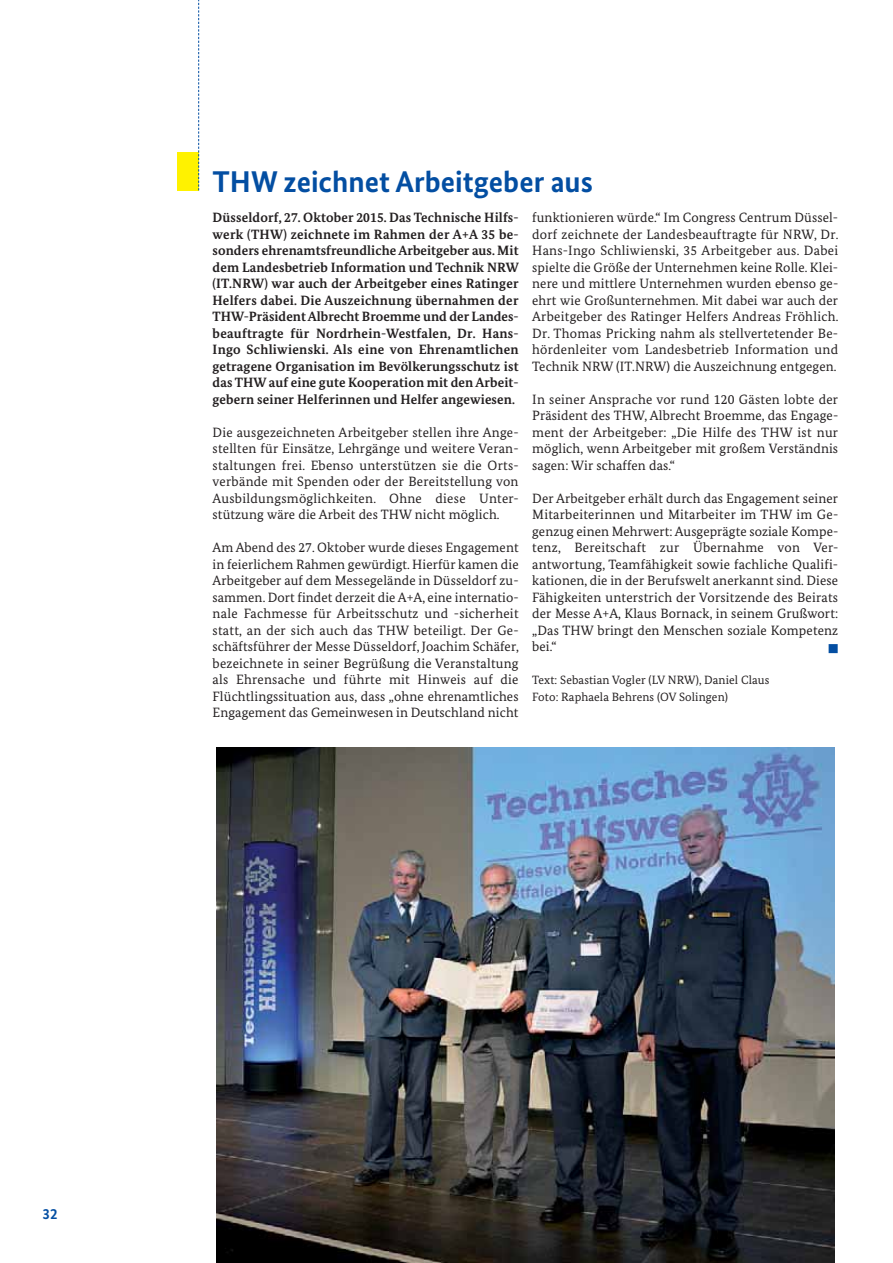
<style>
.page{position:relative;width:893px;height:1263px;background:#fff}
.page>*{position:absolute;margin:0;border:0;box-sizing:border-box;transform-origin:0 0}
.t1{font:700 30px "Bundes Sans";color:#034ea2}
.t2{font:700 15px "Bundes Sans";color:#034ea2}
.t3{font:13.5px/16.5px "Bundes Serif";letter-spacing:.01em;color:#231f20;text-align:justify}
.t4{font:700 13.5px/16.5px "Bundes Serif";letter-spacing:.01em;color:#231f20;text-align:justify}
.t5{font:12px/16.5px "Bundes Serif";letter-spacing:.01em;color:#231f20}
.t6{font:9px "European Pi One";color:#034ea2}
</style>
<div class="page">
<div style="left:177px;top:152px;width:22px;height:38px;background:#fff200"></div>
<svg style="left:198px;top:0;width:1px;height:190px"></svg>
<img style="left:217px;top:747px;width:617px;height:516px">
<h1 class="t1" style="left:213px;top:168px;width:382px">THW zeichnet Arbeitgeber aus</h1>
<p class="t4" style="left:213px;top:210px;width:308px">Düsseldorf, 27. Oktober 2015. Das Technische Hilfs&shy;werk (THW) zeichnete im Rahmen der A+A 35 be&shy;sonders ehrenamtsfreundliche Arbeitgeber aus. Mit dem Landesbetrieb Information und Technik NRW (IT.NRW) war auch der Arbeitgeber eines Ratinger Helfers dabei. Die Auszeichnung übernahmen der THW-Präsident Albrecht Broemme und der Landes&shy;beauftragte für Nordrhein-Westfalen, Dr. Hans-Ingo Schliwienski. Als eine von Ehrenamtlichen getragene Organisation im Bevölkerungsschutz ist das THW auf eine gute Kooperation mit den Arbeit&shy;gebern seiner Helferinnen und Helfer angewiesen.</p>
<p class="t3" style="left:213px;top:425px;width:308px">Die ausgezeichneten Arbeitgeber stellen ihre Ange&shy;stellten für Einsätze, Lehrgänge und weitere Veran&shy;staltungen frei. Ebenso unterstützen sie die Orts&shy;verbände mit Spenden oder der Bereitstellung von Ausbildungsmöglichkeiten. Ohne diese Unter&shy;stützung wäre die Arbeit des THW nicht möglich.</p>
<p class="t3" style="left:213px;top:541px;width:308px">Am Abend des 27. Oktober wurde dieses Engagement in feierlichem Rahmen gewürdigt. Hierfür kamen die Arbeitgeber auf dem Messegelände in Düsseldorf zu&shy;sammen. Dort findet derzeit die A+A, eine internatio&shy;nale Fachmesse für Arbeitsschutz und -sicherheit statt, an der sich auch das THW beteiligt. Der Ge&shy;schäftsführer der Messe Düsseldorf, Joachim Schäfer, bezeichnete in seiner Begrüßung die Veranstaltung als Ehrensache und führte mit Hinweis auf die Flüchtlingssituation aus, dass „ohne ehrenamtliches Engagement das Gemeinwesen in Deutschland nicht</p>
<p class="t3" style="left:532px;top:211px;width:308px">funktionieren würde.“ Im Congress Centrum Düssel&shy;dorf zeichnete der Landesbeauftragte für NRW, Dr.<br>Hans-Ingo Schliwienski, 35 Arbeitgeber aus. Dabei spielte die Größe der Unternehmen keine Rolle. Klei&shy;nere und mittlere Unternehmen wurden ebenso ge&shy;ehrt wie Großunternehmen. Mit dabei war auch der Arbeitgeber des Ratinger Helfers Andreas Fröhlich.<br>Dr. Thomas Pricking nahm als stellvertetender Be&shy;hördenleiter vom Landesbetrieb Information und Technik NRW (IT.NRW) die Auszeichnung entgegen.</p>
<p class="t3" style="left:532px;top:392px;width:308px">In seiner Ansprache vor rund 120 Gästen lobte der Präsident des THW, Albrecht Broemme, das Engage&shy;ment der Arbeitgeber: „Die Hilfe des THW ist nur möglich, wenn Arbeitgeber mit großem Verständnis sagen: Wir schaffen das.“</p>
<p class="t3" style="left:532px;top:491px;width:308px">Der Arbeitgeber erhält durch das Engagement seiner Mitarbeiterinnen und Mitarbeiter im THW im Ge&shy;genzug einen Mehrwert: Ausgeprägte soziale Kompe&shy;tenz, Bereitschaft zur Übernahme von Ver&shy;antwortung, Teamfähigkeit sowie fachliche Qualifi&shy;kationen, die in der Berufswelt anerkannt sind. Diese Fähigkeiten unterstrich der Vorsitzende des Beirats der Messe A+A, Klaus Bornack, in seinem Grußwort: „Das THW bringt den Menschen soziale Kompetenz bei.“</p>
<p class="t6" style="left:829px;top:644px;width:11px">-</p>
<p class="t5" style="left:532px;top:673px;width:239px">Text: Sebastian Vogler (LV NRW), Daniel Claus<br>Foto: Raphaela Behrens (OV Solingen)</p>
<p class="t2" style="left:43px;top:1207px;width:16px">32</p>
</div>
